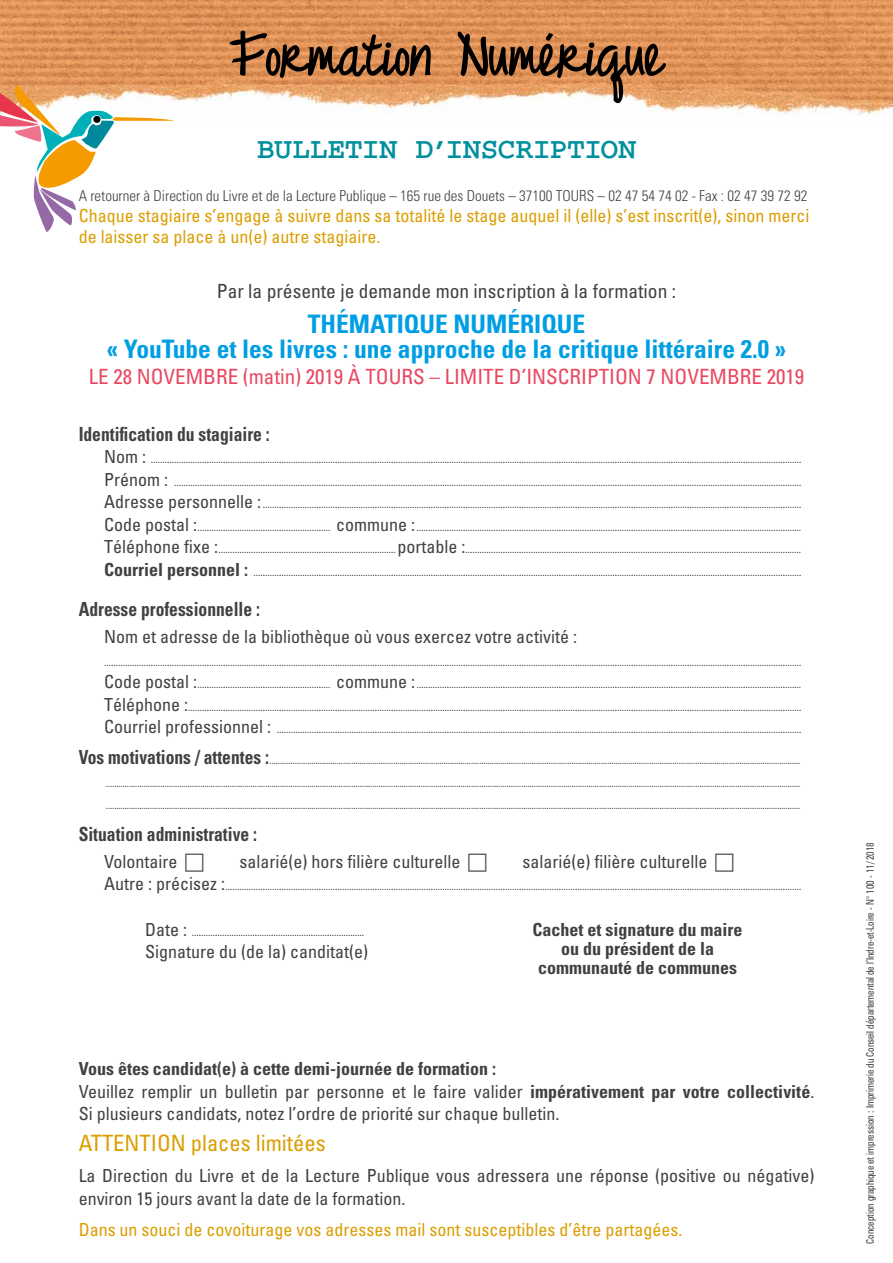
<style>
.page{position:relative;width:893px;height:1263px;background:#fff}
.page>*{position:absolute;margin:0;border:0;box-sizing:border-box;transform-origin:0 0}
.t1{font:700 52.5px "Just Realize";color:#000}
.t2{font:700 30px "Courier";letter-spacing:-.02em;color:#008f9d}
.t3{font:700 condensed 25.5px/25.5px "Univers";color:#009ee3;text-align:center}
.t4{font:condensed 22.5px "Univers";color:#dc9e00}
.t5{font:condensed 21px "Univers";color:#e94760}
.t6{font:700 condensed 19.5px "Univers";color:#414141;scale:.9 1}
.t7{font:condensed 19.5px "Univers";color:#414141}
.t8{font:condensed 18px/22.5px "Univers";color:#414141}
.t9{font:condensed 18px/21px "Univers";color:#dc9e00}
.t10{font:700 condensed 18px/19.5px "Univers";color:#414141;text-align:center}
.t11{font:300 condensed 15px "Univers";color:#414141}
.t12{font:condensed 10.5px/22.5px "Univers";color:#414141;text-align:justify}
.t13{font:condensed 10.5px/22.5px "Univers";color:#414141;text-align:justify;scale:.9 1}
.t14{font:condensed 10.5px "Zurich BT";color:#414141;scale:.9 1}
.s1{font-size:18px}
.s2{font-weight:700;font-size:18px}
.s3{font-weight:700;font-size:19.5px}
.s4{font-weight:700}
</style>
<div class="page">
<img style="left:0;top:0;width:893px;height:115px">
<svg style="left:0;top:80px;width:175px;height:152px"></svg>
<div style="left:93px;top:116px;width:8px;height:7px;background:#000;border-radius:50%"></div>
<h1 class="t1" style="left:230px;top:27px;width:435px">Formation Numérique</h1>
<h2 class="t2" style="left:257px;top:134px;width:381px">BULLETIN D’INSCRIPTION</h2>
<h3 class="t11" style="left:79px;top:186px;width:730px">A retourner à Direction du Livre et de la Lecture Publique – 165 rue des Douets – 37100 TOURS – 02 47 54 74 02 - Fax : 02 47 39 72 92</h3>
<h3 class="t9" style="left:79px;top:204px;width:732px">Chaque stagiaire s’engage à suivre dans sa totalité le stage auquel il (elle) s’est inscrit(e), sinon merci de laisser sa place à un(e) autre stagiaire.</h3>
<h3 class="t7" style="left:217px;top:278px;width:461px">Par la présente je demande mon inscription à la formation :</h3>
<h3 class="t3" style="left:107px;top:311px;width:681px">THÉMATIQUE NUMÉRIQUE<br>« YouTube et les livres : une approche de la critique littéraire 2.0 »</h3>
<h3 class="t5" style="left:89px;top:363px;width:717px">LE 28 NOVEMBRE (matin) 2019 À TOURS – LIMITE D’INSCRIPTION 7 NOVEMBRE 2019</h3>
<h3 class="t6" style="left:79px;top:422px;width:214px">Identification du stagiaire :</h3>
<p class="t12" style="left:104px;top:448px;width:699px"><span class="s1">Nom :</span> .......................................................................................................................................................................................................................................................................................<br><span class="s1">Prénom :</span> .............................................................................................................................................................................................................................................................................<br><span class="s1">Adresse personnelle :</span> .......................................................................................................................................................................................................................................<br><span class="s1">Code postal :</span> ......................................................... <span class="s1">commune :</span> .....................................................................................................................................................................<br><span class="s1">Téléphone fixe :</span> ............................................................................ <span class="s1">portable :</span> ................................................................................................................................................<br><span class="s2">Courriel personnel :</span> ...........................................................................................................................................................................................................................................</p>
<h3 class="t6" style="left:79px;top:597px;width:203px">Adresse professionnelle :</h3>
<h3 class="t8" style="left:104px;top:625px;width:474px">Nom et adresse de la bibliothèque où vous exercez votre activité :</h3>
<p class="t12" style="left:104px;top:650px;width:699px">...........................................................................................................................................................................................................................................................................................................<br><span class="s1">Code postal :</span> ......................................................... <span class="s1">commune :</span> .....................................................................................................................................................................<br><span class="s1">Téléphone :</span> .......................................................................................................................................................................................................................................................................<br><span class="s1">Courriel professionnel :</span> .................................................................................................................................................................................................................................</p>
<p class="t13" style="left:106px;top:749px;width:773px;text-indent:-27px"><span class="s3">Vos motivations / attentes :</span> ............................................................................................................................................................................................................................................................. ........................................................................................................................................................................................................................................................................................................................................... ...........................................................................................................................................................................................................................................................................................................................................</p>
<h3 class="t6" style="left:79px;top:822px;width:200px">Situation administrative :</h3>
<h3 class="t8" style="left:104px;top:850px;width:75px">Volontaire</h3>
<h3 class="t8" style="left:239px;top:850px;width:222px">salarié(e) hors filière culturelle</h3>
<h3 class="t8" style="left:522px;top:850px;width:186px">salarié(e) filière culturelle</h3>
<p class="t12" style="left:104px;top:875px;width:699px"><span class="s1">Autre : précisez :</span> .......................................................................................................................................................................................................................................................</p>
<p class="t12" style="left:145px;top:920px;width:221px"><span class="s1">Date :</span> ..........................................................................</p>
<h3 class="t8" style="left:145px;top:940px;width:225px">Signature du (de la) canditat(e)</h3>
<h3 class="t10" style="left:532px;top:919px;width:211px">Cachet et signature du maire ou du président de la communauté de communes</h3>
<h3 class="t8" style="left:79px;top:1057px;width:737px"><span class="s4">Vous êtes candidat(e) à cette demi-journée de formation :<br></span>Veuillez remplir un bulletin par personne et le faire valider <span class="s4">impérativement par votre collectivité</span>.<br>Si plusieurs candidats, notez l’ordre de priorité sur chaque bulletin.</h3>
<h3 class="t4" style="left:79px;top:1129px;width:249px">ATTENTION places limitées</h3>
<h3 class="t8" style="left:79px;top:1164px;width:737px">La Direction du Livre et de la Lecture Publique vous adressera une réponse (positive ou négative) environ 15 jours avant la date de la formation.</h3>
<h3 class="t9" style="left:79px;top:1219px;width:605px">Dans un souci de covoiturage vos adresses mail sont susceptibles d’être partagées.</h3>
<p class="t14" style="left:864px;top:1244px;width:448px;rotate:-90deg">Conception graphique et impression : Imprimerie du Conseil départemental de l’Indre-et-Loire - N° 100 - 11/ 2018</p>
</div>
